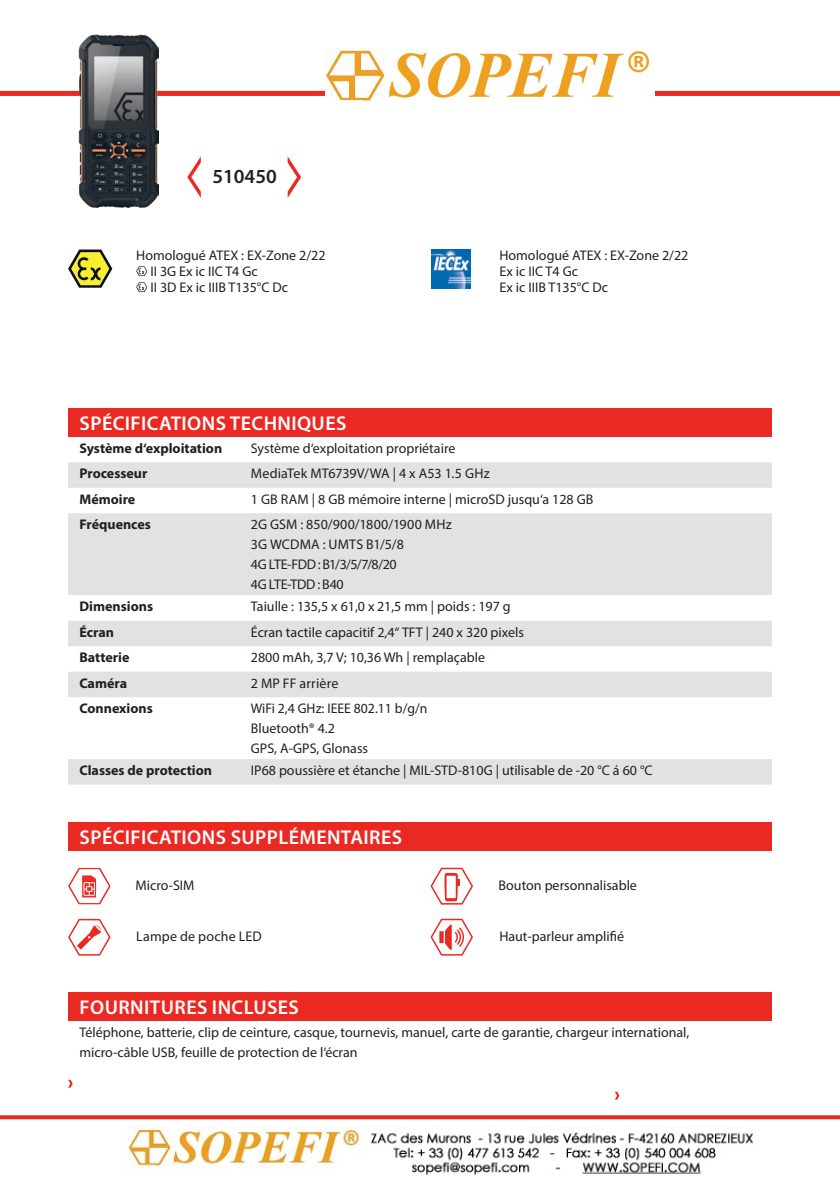
<style>
.page{position:relative;width:840px;height:1191px;background:#fff}
.page>*{position:absolute;margin:0;border:0;box-sizing:border-box;transform-origin:0 0}
.t1{font:600 20px "Myriad Pro";letter-spacing:.02em;color:#fff}
.t2{font:600 20px "Myriad Pro";color:#231f20}
.t3{font:14px/20px "Myriad Pro";color:#231f20}
.t4{font:700 14px "Myriad Pro";color:#231f20}
</style>
<div class="page">
<svg style="left:0;top:91px;width:839px;height:5px;background:#ea2c25"></svg>
<svg style="left:0;top:1115px;width:839px;height:4px;background:#eb3730"></svg>
<svg style="left:187px;top:156px;width:14px;height:42px"></svg>
<svg style="left:287px;top:156px;width:14px;height:42px"></svg>
<svg style="left:68px;top:867px;width:43px;height:37px"></svg>
<svg style="left:68px;top:249px;width:44px;height:39px"></svg>
<img style="left:431px;top:249px;width:39px;height:39px">
<svg style="left:430px;top:918px;width:43px;height:37px"></svg>
<svg style="left:68px;top:919px;width:42px;height:36px"></svg>
<svg style="left:430px;top:867px;width:43px;height:37px"></svg>
<img style="left:78px;top:35px;width:80px;height:172px">
<svg style="left:136px;top:266px;width:11px;height:10px"></svg>
<svg style="left:136px;top:282px;width:11px;height:10px"></svg>
<div style="left:68px;top:408px;width:703px;height:29px;background:#ea2922"></div>
<svg style="left:68px;top:462px;width:703px;height:322px;fill:#e1e2e4"></svg>
<div style="left:68px;top:822px;width:703px;height:28px;background:#ea2922"></div>
<svg style="left:68px;top:1079px;width:5px;height:8px"></svg>
<svg style="left:615px;top:1091px;width:4px;height:8px"></svg>
<div style="left:68px;top:992px;width:703px;height:28px;background:#ea2922"></div>
<img style="left:325px;top:50px;width:329px;height:52px">
<img style="left:128px;top:1126px;width:625px;height:49px">
<h1 class="t2" style="left:212px;top:164px;width:66px">510450</h1>
<p class="t3" style="left:150px;top:247px;width:176px;line-height:16px;text-indent:-14px">Homologué ATEX : EX-Zone 2/22<br>II 3G Ex ic IIC T4 Gc<br>II 3D Ex ic IIIB T135°C Dc</p>
<p class="t3" style="left:499px;top:247px;width:190px;line-height:16px">Homologué ATEX : EX-Zone 2/22<br>Ex ic IIC T4 Gc<br>Ex ic IIIB T135°C Dc</p>
<h1 class="t1" style="left:80px;top:410px;width:268px">SPÉCIFICATIONS TECHNIQUES</h1>
<p class="t4" style="left:79px;top:439px;width:144px">Système d‘exploitation</p>
<p class="t3" style="left:251px;top:438px;width:206px">Système d‘exploitation propriétaire</p>
<p class="t4" style="left:79px;top:464px;width:69px">Processeur</p>
<p class="t3" style="left:251px;top:463px;width:240px">MediaTek MT6739V/WA | 4 x A53 1.5 GHz</p>
<p class="t4" style="left:79px;top:490px;width:57px">Mémoire</p>
<p class="t3" style="left:251px;top:489px;width:344px">1 GB RAM | 8 GB mémoire interne | microSD jusqu‘a 128 GB</p>
<p class="t4" style="left:79px;top:515px;width:73px">Fréquences</p>
<p class="t3" style="left:251px;top:514px;width:202px">2G GSM : 850/900/1800/1900 MHz<br>3G WCDMA : UMTS B1/5/8<br>4G LTE-FDD : B1/3/5/7/8/20<br>4G LTE-TDD : B40</p>
<p class="t4" style="left:79px;top:597px;width:75px">Dimensions</p>
<p class="t3" style="left:251px;top:596px;width:261px">Taiulle : 135,5 x 61,0 x 21,5 mm | poids : 197 g</p>
<p class="t4" style="left:79px;top:623px;width:36px">Écran</p>
<p class="t3" style="left:251px;top:622px;width:274px">Écran tactile capacitif 2,4“ TFT | 240 x 320 pixels</p>
<p class="t4" style="left:79px;top:648px;width:51px">Batterie</p>
<p class="t3" style="left:251px;top:647px;width:236px">2800 mAh, 3,7 V; 10,36 Wh | remplaçable</p>
<p class="t4" style="left:79px;top:674px;width:49px">Caméra</p>
<p class="t3" style="left:251px;top:673px;width:89px">2 MP FF arrière</p>
<p class="t4" style="left:79px;top:699px;width:75px">Connexions</p>
<p class="t3" style="left:251px;top:698px;width:178px">WiFi 2,4 GHz: IEEE 802.11 b/g/n<br>Bluetooth® 4.2<br>GPS, A-GPS, Glonass</p>
<p class="t4" style="left:79px;top:761px;width:134px">Classes de protection</p>
<p class="t3" style="left:251px;top:760px;width:403px">IP68 poussière et étanche | MIL-STD-810G | utilisable de -20 °C á 60 °C</p>
<h1 class="t1" style="left:80px;top:824px;width:324px">SPÉCIFICATIONS SUPPLÉMENTAIRES</h1>
<p class="t3" style="left:135px;top:874px;width:61px">Micro-SIM</p>
<p class="t3" style="left:498px;top:874px;width:140px">Bouton personnalisable</p>
<p class="t3" style="left:136px;top:925px;width:127px">Lampe de poche LED</p>
<p class="t3" style="left:499px;top:925px;width:126px">Haut-parleur amplifié</p>
<h1 class="t1" style="left:80px;top:994px;width:221px">FOURNITURES INCLUSES</h1>
<p class="t3" style="left:79px;top:1022px;width:611px">Téléphone, batterie, clip de ceinture, casque, tournevis, manuel, carte de garantie, chargeur international, micro-câble USB, feuille de protection de l‘écran</p>
</div>
